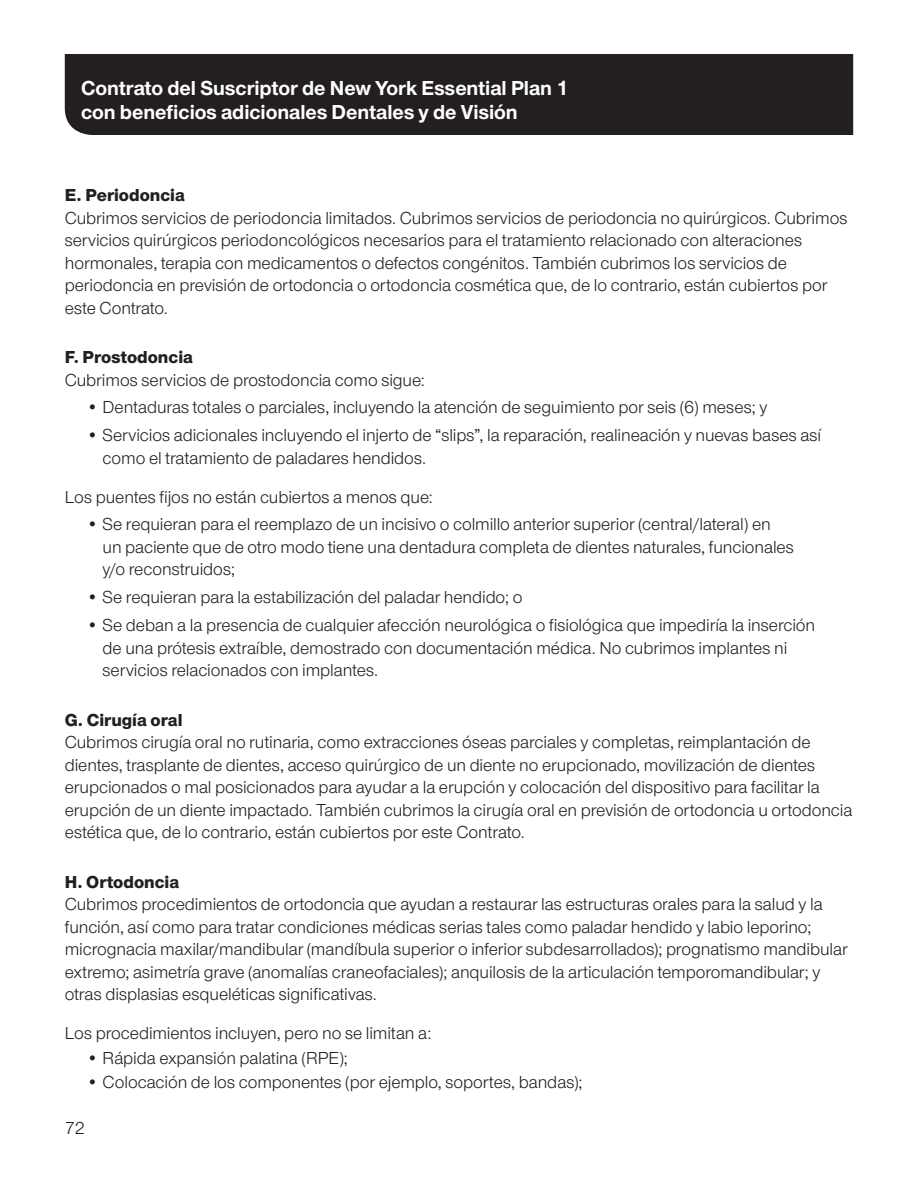
<style>
.page{position:relative;width:918px;height:1188px;background:#fff}
.page>*{position:absolute;margin:0;border:0;box-sizing:border-box;transform-origin:0 0}
.t1{font:700 21px/24px "UHC Sans";color:#fff}
.Body___12_15{font:18px/22.5px "UHC Sans";letter-spacing:-.005em;color:#231f20}
.Body___bullets_12_15{font:18px/22.5px "UHC Sans";letter-spacing:-.005em;color:#231f20}
.Body_BEFORE_bullet{font:18px "UHC Sans";letter-spacing:-.005em;color:#231f20}
.Body_BETWEEN_bullet{font:18px "UHC Sans";letter-spacing:-.005em;color:#231f20}
.SUB_Subhead___12_15{font:800 18px "UHC Sans";color:#231f20}
.SUB_Subhead___AFTER{font:800 18px "UHC Sans";color:#231f20}
</style>
<div class="page">
<div style="left:65px;top:54px;width:788px;height:81px;background:#231f20"></div>
<p class="t1" style="left:81px;top:75px;width:489px">Contrato del Suscriptor de New York Essential Plan 1 con beneficios adicionales Dentales y de Visión</p>
<p class="SUB_Subhead___12_15" style="left:65px;top:182px;width:122px">E. Periodoncia</p>
<p class="Body___12_15" style="left:65px;top:206px;width:784px">Cubrimos servicios de periodoncia limitados. Cubrimos servicios de periodoncia no quirúrgicos. Cubrimos servicios quirúrgicos periodoncológicos necesarios para el tratamiento relacionado con alteraciones hormonales, terapia con medicamentos o defectos congénitos. También cubrimos los servicios de periodoncia en previsión de ortodoncia o ortodoncia cosmética que, de lo contrario, están cubiertos por este Contrato.</p>
<p class="SUB_Subhead___12_15" style="left:65px;top:344px;width:130px">F. Prostodoncia</p>
<p class="Body_BEFORE_bullet" style="left:65px;top:368px;width:362px">Cubrimos servicios de prostodoncia como sigue:</p>
<p class="Body___bullets_12_15" style="left:86px;top:396px;width:682px">• Dentaduras totales o parciales, incluyendo la atención de seguimiento por seis (6) meses; y</p>
<p class="Body___bullets_12_15" style="left:103px;top:423px;width:720px;text-indent:-16px">• Servicios adicionales incluyendo el injerto de “slips”, la reparación, realineación y nuevas bases así como el tratamiento de paladares hendidos.</p>
<p class="Body_BETWEEN_bullet" style="left:65px;top:485px;width:370px">Los puentes fijos no están cubiertos a menos que:</p>
<p class="Body___bullets_12_15" style="left:103px;top:513px;width:693px;text-indent:-16px">• Se requieran para el reemplazo de un incisivo o colmillo anterior superior (central/lateral) en un paciente que de otro modo tiene una dentadura completa de dientes naturales, funcionales y/o reconstruidos;</p>
<p class="Body___bullets_12_15" style="left:86px;top:585px;width:437px">• Se requieran para la estabilización del paladar hendido; o</p>
<p class="Body___bullets_12_15" style="left:103px;top:613px;width:714px;text-indent:-16px">• Se deban a la presencia de cualquier afección neurológica o fisiológica que impediría la inserción de una prótesis extraíble, demostrado con documentación médica. No cubrimos implantes ni servicios relacionados con implantes.</p>
<p class="SUB_Subhead___AFTER" style="left:65px;top:707px;width:119px">G. Cirugía oral</p>
<p class="Body___12_15" style="left:65px;top:730px;width:789px">Cubrimos cirugía oral no rutinaria, como extracciones óseas parciales y completas, reimplantación de dientes, trasplante de dientes, acceso quirúrgico de un diente no erupcionado, movilización de dientes erupcionados o mal posicionados para ayudar a la erupción y colocación del dispositivo para facilitar la erupción de un diente impactado. También cubrimos la cirugía oral en previsión de ortodoncia u ortodoncia estética que, de lo contrario, están cubiertos por este Contrato.</p>
<p class="SUB_Subhead___12_15" style="left:65px;top:869px;width:116px">H. Ortodoncia</p>
<p class="Body___12_15" style="left:65px;top:892px;width:784px">Cubrimos procedimientos de ortodoncia que ayudan a restaurar las estructuras orales para la salud y la función, así como para tratar condiciones médicas serias tales como paladar hendido y labio leporino; micrognacia maxilar/mandibular (mandíbula superior o inferior subdesarrollados); prognatismo mandibular extremo; asimetría grave (anomalías craneofaciales); anquilosis de la articulación temporomandibular; y otras displasias esqueléticas significativas.</p>
<p class="Body_BEFORE_bullet" style="left:65px;top:1021px;width:368px">Los procedimientos incluyen, pero no se limitan a:</p>
<p class="Body___bullets_12_15" style="left:86px;top:1046px;width:263px">• Rápida expansión palatina (RPE);</p>
<p class="Body___bullets_12_15" style="left:86px;top:1070px;width:498px">• Colocación de los componentes (por ejemplo, soportes, bandas);</p>
<p class="Body___12_15" style="left:65px;top:1116px;width:22px">72</p>
</div>
